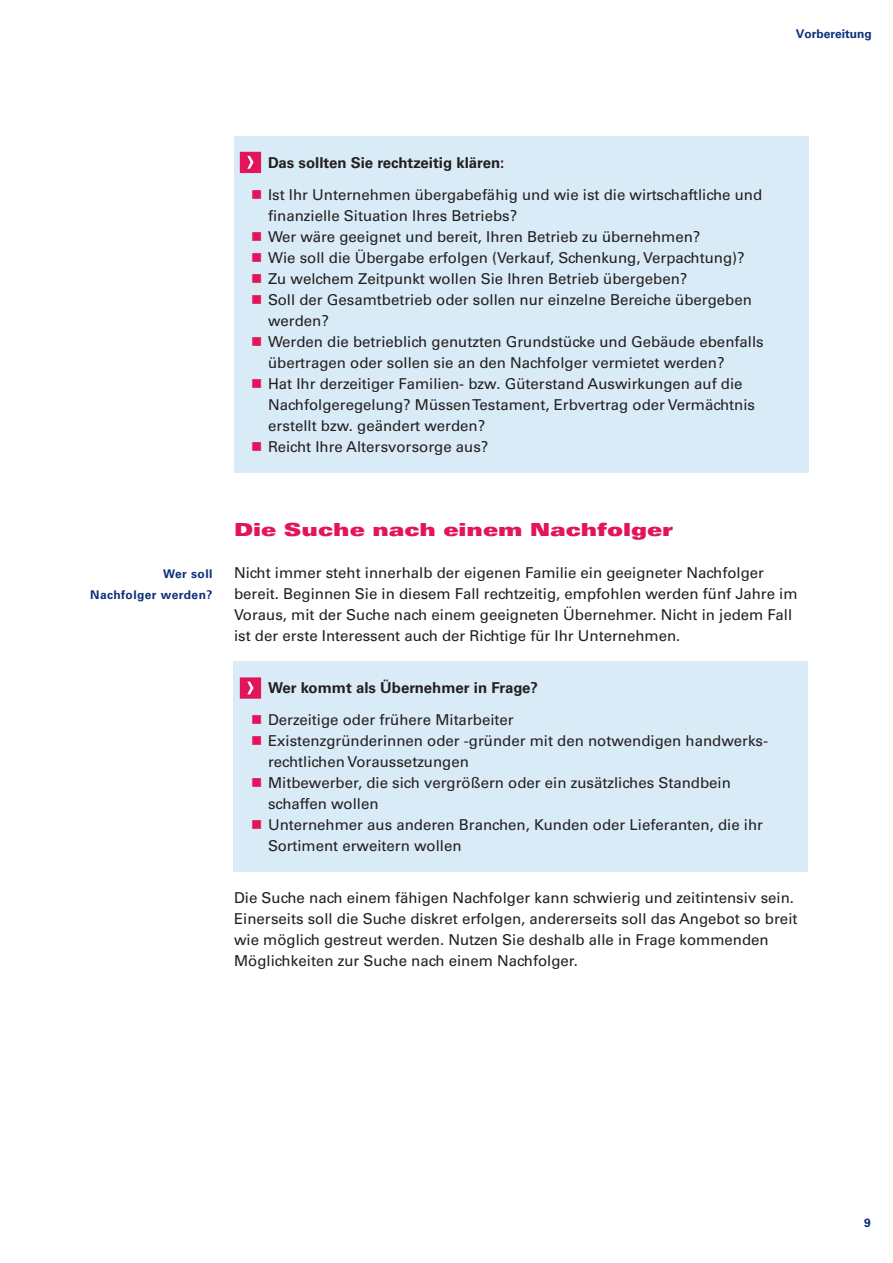
<style>
.page{position:relative;width:893px;height:1263px;background:#fff}
.page>*{position:absolute;margin:0;border:0;box-sizing:border-box;transform-origin:0 0}
.t1{font:18px "Univers LT Std X Black Ex";color:#e3155a}
.t2{font:15px/21px "Univers LT Std";color:#231f20}
.t3{font:700 15px "Univers LT Std";color:#231f20}
.t4{font:700 12px/21px "Univers LT Std";letter-spacing:.04em;color:#0d3079;text-align:right}
.t5{font:700 12px "Univers LT Std";color:#0d3079}
.t6{font:700 12px "Univers LT Std";letter-spacing:.02em;color:#0d3079}
.s1{color:#e3155a}
</style>
<div class="page">
<div style="left:234px;top:136px;width:574px;height:337px;background:#d9ebf7"></div>
<div style="left:234px;top:661px;width:574px;height:211px;background:#d9ebf7"></div>
<svg style="left:240px;top:677px;width:21px;height:22px"></svg>
<svg style="left:240px;top:152px;width:21px;height:21px"></svg>
<p class="t5" style="left:796px;top:27px;width:78px">Vorbereitung</p>
<p class="t3" style="left:268px;top:154px;width:238px">Das sollten Sie rechtzeitig klären:</p>
<p class="t2" style="left:268px;top:184px;width:496px;text-indent:-17px"><span class="s1">■</span> Ist Ihr Unternehmen übergabefähig und wie ist die wirtschaftliche und finanzielle Situation Ihres Betriebs?</p>
<p class="t2" style="left:251px;top:226px;width:451px"><span class="s1">■</span> Wer wäre geeignet und bereit, Ihren Betrieb zu übernehmen?</p>
<p class="t2" style="left:251px;top:247px;width:495px"><span class="s1">■</span> Wie soll die Übergabe erfolgen (Verkauf, Schenkung, Verpachtung)?</p>
<p class="t2" style="left:251px;top:268px;width:438px"><span class="s1">■</span> Zu welchem Zeitpunkt wollen Sie Ihren Betrieb übergeben?</p>
<p class="t2" style="left:268px;top:289px;width:485px;text-indent:-17px"><span class="s1">■</span> Soll der Gesamtbetrieb oder sollen nur einzelne Bereiche übergeben werden?</p>
<p class="t2" style="left:268px;top:331px;width:497px;text-indent:-17px"><span class="s1">■</span> Werden die betrieblich genutzten Grundstücke und Gebäude ebenfalls übertragen oder sollen sie an den Nachfolger vermietet werden?</p>
<p class="t2" style="left:268px;top:373px;width:488px;text-indent:-17px"><span class="s1">■</span> Hat Ihr derzeitiger Familien- bzw. Güterstand Auswirkungen auf die<br>Nachfolgeregelung? Müssen Testament, Erbvertrag oder Vermächtnis erstellt bzw. geändert werden?</p>
<p class="t2" style="left:251px;top:436px;width:239px"><span class="s1">■</span> Reicht Ihre Altersvorsorge aus?</p>
<p class="t4" style="left:90px;top:563px;width:124px">Wer soll<br>Nachfolger werden?</p>
<p class="t1" style="left:234px;top:519px;width:441px">Die Suche nach einem Nachfolger</p>
<p class="t2" style="left:234px;top:562px;width:565px">Nicht immer steht innerhalb der eigenen Familie ein geeigneter Nachfolger bereit. Beginnen Sie in diesem Fall rechtzeitig, empfohlen werden fünf Jahre im Voraus, mit der Suche nach einem geeigneten Übernehmer. Nicht in jedem Fall ist der erste Interessent auch der Richtige für Ihr Unternehmen.</p>
<p class="t3" style="left:268px;top:679px;width:271px">Wer kommt als Übernehmer in Frage?</p>
<p class="t2" style="left:251px;top:709px;width:264px"><span class="s1">■</span> Derzeitige oder frühere Mitarbeiter</p>
<p class="t2" style="left:268px;top:730px;width:502px;text-indent:-17px"><span class="s1">■</span> Existenzgründerinnen oder -gründer mit den notwendigen handwerks&shy;rechtlichen Voraussetzungen</p>
<p class="t2" style="left:268px;top:772px;width:464px;text-indent:-17px"><span class="s1">■</span> Mitbewerber, die sich vergrößern oder ein zusätzliches Standbein schaffen wollen</p>
<p class="t2" style="left:268px;top:814px;width:496px;text-indent:-17px"><span class="s1">■</span> Unternehmer aus anderen Branchen, Kunden oder Lieferanten, die ihr<br>Sortiment erweitern wollen</p>
<p class="t2" style="left:234px;top:888px;width:565px">Die Suche nach einem fähigen Nachfolger kann schwierig und zeitintensiv sein.<br>Einerseits soll die Suche diskret erfolgen, andererseits soll das Angebot so breit wie möglich gestreut werden. Nutzen Sie deshalb alle in Frage kommenden Möglichkeiten zur Suche nach einem Nachfolger.</p>
<p class="t6" style="left:864px;top:1216px;width:8px">9</p>
</div>
